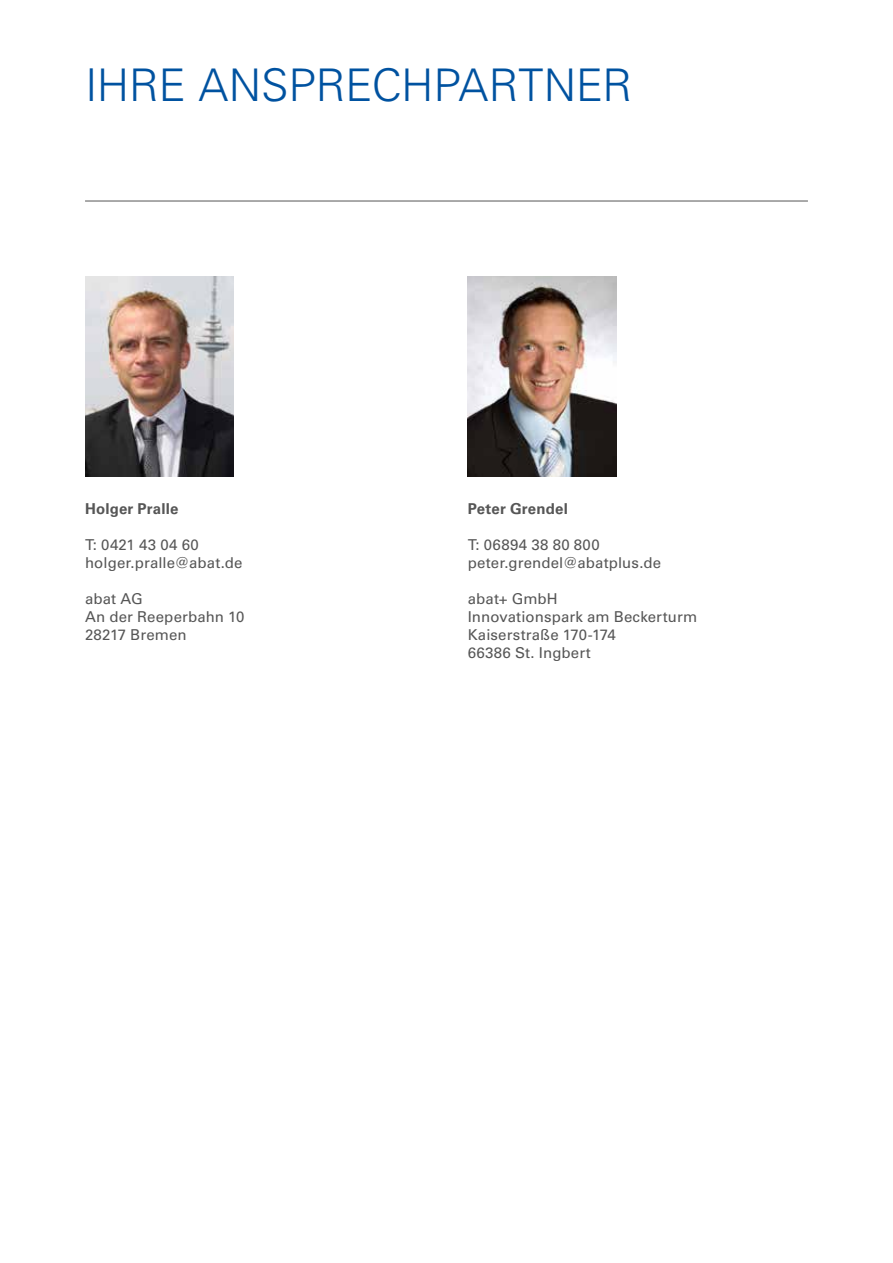
<style>
.page{position:relative;width:893px;height:1263px;background:#fff}
.page>*{position:absolute;margin:0;border:0;box-sizing:border-box;transform-origin:0 0}
.t1{font:300 45px "Univers LT Std";letter-spacing:-.01em;color:#0052a0}
.t2{font:15px/18px "Univers LT Std";letter-spacing:.01em;color:#565656}
.t3{font:700 15px "Univers LT Std";letter-spacing:.01em;color:#565656}
</style>
<div class="page">
<img style="left:85px;top:276px;width:149px;height:201px">
<img style="left:468px;top:276px;width:148px;height:201px">
<hr style="left:85px;top:201px;width:723px;height:1px;background:#565656">
<h1 class="t1" style="left:85px;top:58px;width:549px">IHRE ANSPRECHPARTNER</h1>
<p class="t3" style="left:85px;top:500px;width:95px">Holger Pralle</p>
<p class="t2" style="left:85px;top:535px;width:159px">T: 0421 43 04 60 holger.pralle@abat.de</p>
<p class="t2" style="left:85px;top:589px;width:161px">abat AG<br>An der Reeperbahn 10<br>28217 Bremen</p>
<p class="t3" style="left:468px;top:500px;width:102px">Peter Grendel</p>
<p class="t2" style="left:468px;top:535px;width:195px">T: 06894 38 80 800 peter.grendel@abatplus.de</p>
<p class="t2" style="left:468px;top:589px;width:231px">abat+ GmbH<br>Innovationspark am Beckerturm<br>Kaiserstraße 170-174<br>66386 St. Ingbert</p>
</div>
